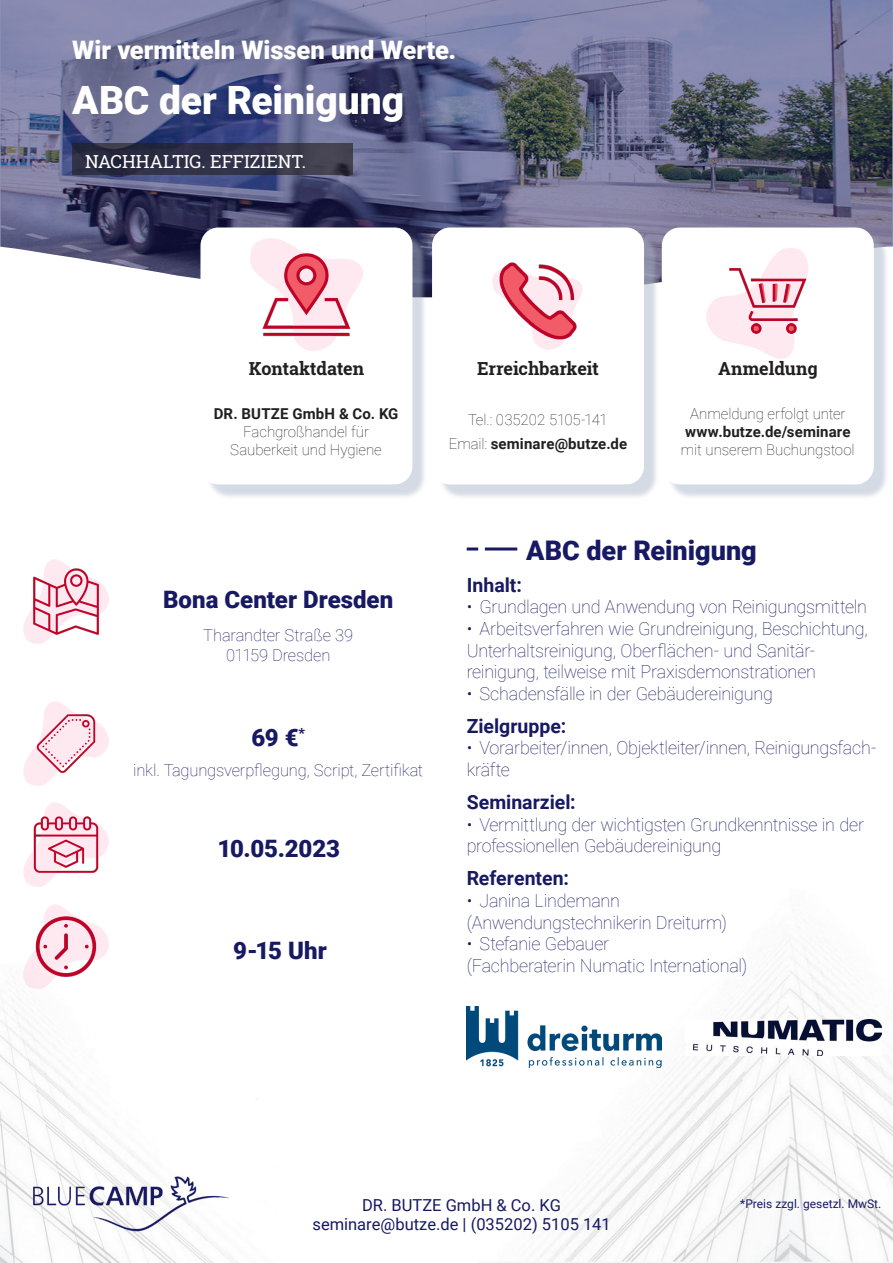
<style>
.page{position:relative;width:893px;height:1263px;background:#fff}
.page>*{position:absolute;margin:0;border:0;box-sizing:border-box;transform-origin:0 0}
.t1{font:900 39px "Roboto";letter-spacing:-.005em;color:#fff}
.t2{font:900 27px "Roboto";color:#171963}
.t3{font:900 25.5px "Roboto";color:#fff}
.t4{font:900 24px "Roboto";letter-spacing:-.005em;color:#171963}
.t5{font:700 19.5px "Roboto";color:#171963}
.t6{font:100 18px/21.6px "Roboto";letter-spacing:-.015em;color:#171963}
.t7{font:700 18px "Roboto Slab";letter-spacing:-.01em;color:#231f20}
.t8{font:18px "Roboto Slab";color:#fff}
.t9{font:100 16.5px "Roboto";letter-spacing:-.01em;color:#171963}
.t10{font:16.5px "Roboto";color:#171963}
.t11{font:100 15px/18px "Roboto";letter-spacing:-.005em;color:#231f20;text-align:center}
.t12{font:700 15px "Roboto";letter-spacing:.01em;color:#231f20}
.t13{font:12px "Roboto";color:#171963}
.s1{font-weight:100}
.s2{font-weight:700}
</style>
<div class="page">
<img style="left:0;top:971px;width:233px;height:292px">
<img style="left:478px;top:945px;width:415px;height:318px">
<img style="left:0;top:0;width:893px;height:298px">
<div style="left:0;top:281px;width:159px;height:97px;background:#fff"></div>
<div style="left:733px;top:274px;width:160px;height:98px;background:#fff"></div>
<img style="left:24px;top:904px;width:85px;height:84px">
<img style="left:24px;top:1164px;width:209px;height:78px">
<svg style="left:467px;top:547px;width:11px;height:3px"></svg>
<svg style="left:72px;top:144px;width:280px;height:31px;background:#313246"></svg>
<hr style="left:485px;top:547px;width:32px;height:3px;background:#171963">
<div style="left:206px;top:233px;width:222px;height:267px;background:#aab7c9;opacity:.5"></div>
<div style="left:200px;top:227px;width:212px;height:257px;background:#fff;border-radius:18px"></div>
<img style="left:250px;top:238px;width:113px;height:113px">
<div style="left:438px;top:233px;width:221px;height:266px;background:#aab7c9;opacity:.5"></div>
<div style="left:432px;top:227px;width:212px;height:257px;background:#fff;border-radius:18px"></div>
<img style="left:493px;top:262px;width:90px;height:88px">
<div style="left:668px;top:233px;width:221px;height:267px;background:#aab7c9;opacity:.5"></div>
<div style="left:662px;top:227px;width:212px;height:257px;background:#fff;border-radius:18px"></div>
<img style="left:706px;top:248px;width:102px;height:111px">
<img style="left:24px;top:701px;width:85px;height:84px">
<img style="left:24px;top:803px;width:85px;height:84px">
<img style="left:24px;top:560px;width:85px;height:84px">
<img style="left:466px;top:1007px;width:196px;height:60px">
<img style="left:686px;top:1019px;width:195px;height:36px">
<p class="t3" style="left:72px;top:32px;width:385px">Wir vermitteln Wissen und Werte.</p>
<p class="t1" style="left:72px;top:73px;width:333px">ABC der Reinigung</p>
<p class="t8" style="left:85px;top:149px;width:223px">NACHHALTIG. EFFIZIENT.</p>
<p class="t7" style="left:249px;top:356px;width:117px">Kontaktdaten</p>
<p class="t12" style="left:214px;top:403px;width:186px">DR. BUTZE GmbH &amp; Co. KG</p>
<p class="t11" style="left:230px;top:422px;width:153px">Fachgroßhandel für<br>Sauberkeit und Hygiene</p>
<p class="t7" style="left:477px;top:356px;width:123px">Erreichbarkeit</p>
<p class="t11" style="left:468px;top:410px;width:141px">Tel.: 035202 5105-141</p>
<p class="t12" style="left:449px;top:433px;width:180px"><span class="s1">Email:</span> seminare@butze.de</p>
<p class="t7" style="left:718px;top:356px;width:101px">Anmeldung</p>
<p class="t11" style="left:681px;top:404px;width:175px">Anmeldung erfolgt unter <span class="s2">www.butze.de/seminare </span>mit unserem Buchungstool</p>
<p class="t4" style="left:163px;top:583px;width:232px">Bona Center Dresden</p>
<p class="t9" style="left:203px;top:624px;width:152px">Tharandter Straße 39</p>
<p class="t9" style="left:226px;top:643px;width:106px">01159 Dresden</p>
<p class="t4" style="left:251px;top:720px;width:55px">69 €<sup>*</sup></p>
<p class="t9" style="left:133px;top:758px;width:291px">inkl. Tagungsverpflegung, Script, Zertifikat</p>
<p class="t4" style="left:217px;top:832px;width:124px">10.05.2023</p>
<p class="t4" style="left:233px;top:933px;width:95px">9-15 Uhr</p>
<p class="t2" style="left:526px;top:531px;width:232px">ABC der Reinigung</p>
<p class="t5" style="left:467px;top:571px;width:57px">Inhalt:</p>
<p class="t6" style="left:467px;top:596px;width:402px">• Grundlagen und Anwendung von Reinigungsmitteln</p>
<p class="t6" style="left:467px;top:617px;width:403px">• Arbeitsverfahren wie Grundreinigung, Beschichtung,<br>Unterhaltsreinigung, Oberflächen- und Sanitär&shy;reinigung, teilweise mit Praxisdemonstrationen</p>
<p class="t6" style="left:467px;top:682px;width:308px">• Schadensfälle in der Gebäudereinigung</p>
<p class="t5" style="left:467px;top:712px;width:101px">Zielgruppe:</p>
<p class="t6" style="left:467px;top:737px;width:411px">• Vorarbeiter/innen, Objektleiter/innen, Reinigungsfach&shy;kräfte</p>
<p class="t5" style="left:467px;top:788px;width:111px">Seminarziel:</p>
<p class="t6" style="left:467px;top:813px;width:399px">• Vermittlung der wichtigsten Grundkenntnisse in der professionellen Gebäudereinigung</p>
<p class="t5" style="left:467px;top:865px;width:104px">Referenten:</p>
<p class="t6" style="left:467px;top:889px;width:262px">• Janina Lindemann (Anwendungstechnikerin Dreiturm)</p>
<p class="t6" style="left:467px;top:932px;width:282px">• Stefanie Gebauer<br>(Fachberaterin Numatic International)</p>
<p class="t10" style="left:362px;top:1193px;width:200px">DR. BUTZE GmbH &amp; Co. KG</p>
<p class="t10" style="left:312px;top:1213px;width:300px">seminare@butze.de | (035202) 5105 141</p>
<p class="t13" style="left:740px;top:1195px;width:143px">*Preis zzgl. gesetzl. MwSt.</p>
</div>
